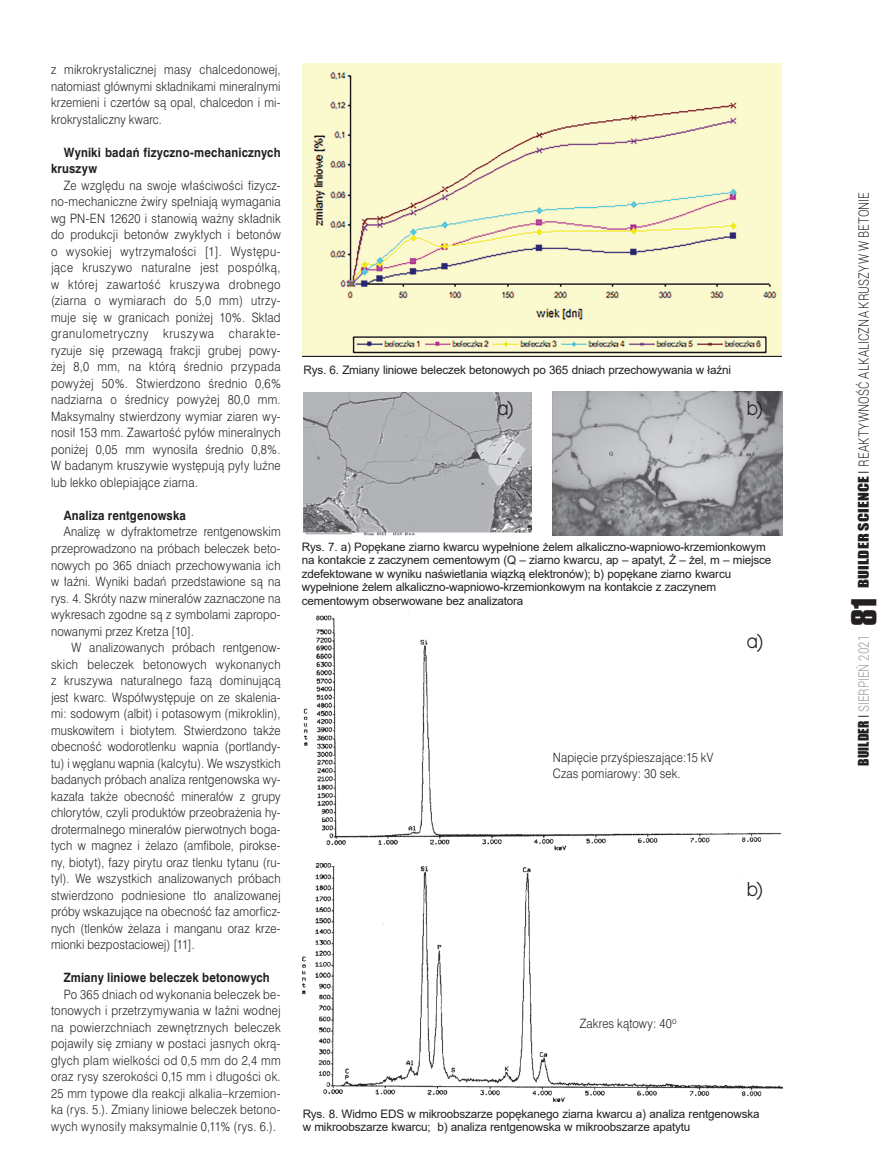
<style>
.page{position:relative;width:893px;height:1170px;background:#fff}
.page>*{position:absolute;margin:0;border:0;box-sizing:border-box;transform-origin:0 0}
.LITERATURA_WYLICZENI{font:21px "Avant Gar Got Itc TEE";color:#231f20;scale:.86 1}
.t1{font:300 14.25px "Roboto";letter-spacing:.015em;color:#231f20;scale:.8 1}
.t2{font:300 14.25px "Roboto";color:#939598;scale:.8 1}
.tekst_swiss{font:12px/16.5px "Swis 721 Lt PL";letter-spacing:.015em;color:#231f20;text-align:justify;scale:.89 1}
.tekst_swiss-2{font:700 12px/16.5px "Swis 721 PL";letter-spacing:.015em;color:#231f20;scale:.89 1}
.Fot_podpis{font:11.7px/13.5px "Arial";letter-spacing:-.015em;color:#231f20}
.s1{font-family:"Impact";font-weight:400;font-size:13.5px}
.s2{font-family:"Swis 721 Lt PL";font-weight:400;font-size:13.5px}
.s3{font-family:"Impact";font-weight:400;font-size:13.5px;color:#231f20}
.s4{font-family:"Swis 721 Lt PL";font-weight:400;font-size:13.5px;color:#231f20}
.s5{font-family:"Compacta PL";font-weight:700;font-size:30px;color:#231f20}
</style>
<div class="page">
<img style="left:303px;top:64px;width:479px;height:292px">
<img style="left:303px;top:393px;width:228px;height:142px">
<img style="left:553px;top:391px;width:229px;height:145px">
<img style="left:303px;top:613px;width:478px;height:238px">
<img style="left:303px;top:863px;width:479px;height:237px">
<p class="tekst_swiss" style="left:51px;top:61px;width:260px">z mikrokrystalicznej masy chalcedonowej, natomiast głównymi składnikami mineralnymi krzemieni i czertów są opal, chalcedon i mi&shy;krokrystaliczny kwarc.</p>
<p class="tekst_swiss-2" style="left:51px;top:144px;width:259px;text-indent:13px">Wyniki badań fizyczno-mechanicznych kruszyw</p>
<p class="tekst_swiss" style="left:51px;top:177px;width:260px;text-indent:13px">Ze względu na swoje właściwości fizycz&shy;no-mechaniczne żwiry spełniają wymagania wg PN-EN 12620 i stanowią ważny składnik do produkcji betonów zwykłych i betonów o wysokiej wytrzymałości [1]. Występu&shy;jące kruszywo naturalne jest pospółką, w której zawartość kruszywa drobnego (ziarna o wymiarach do 5,0 mm) utrzy&shy;muje się w granicach poniżej 10%. Skład granulometryczny kruszywa charakte&shy;ryzuje się przewagą frakcji grubej powy&shy;żej 8,0 mm, na którą średnio przypada powyżej 50%. Stwierdzono średnio 0,6% nadziarna o średnicy powyżej 80,0 mm.<br>Maksymalny stwierdzony wymiar ziaren wy&shy;nosił 153 mm. Zawartość pyłów mineralnych poniżej 0,05 mm wynosiła średnio 0,8%.<br>W badanym kruszywie występują pyły luźne lub lekko oblepiające ziarna.</p>
<p class="tekst_swiss-2" style="left:64px;top:507px;width:139px">Analiza rentgenowska</p>
<p class="tekst_swiss" style="left:51px;top:523px;width:259px;text-indent:13px">Analizę w dyfraktometrze rentgenowskim przeprowadzono na próbach beleczek beto&shy;nowych po 365 dniach przechowywania ich w łaźni. Wyniki badań przedstawione są na rys. 4. Skróty nazw minerałów zaznaczone na wykresach zgodne są z symbolami zapropo&shy;nowanymi przez Kretza [10].</p>
<p class="tekst_swiss" style="left:51px;top:639px;width:259px;text-indent:20px">W analizowanych próbach rentgenow&shy;skich beleczek betonowych wykonanych z kruszywa naturalnego fazą dominującą jest kwarc. Współwystępuje on ze skalenia&shy;mi: sodowym (albit) i potasowym (mikroklin), muskowitem i biotytem. Stwierdzono także obecność wodorotlenku wapnia (portlandy&shy;tu) i węglanu wapnia (kalcytu). We wszystkich badanych próbach analiza rentgenowska wy&shy;kazała także obecność minerałów z grupy chlorytów, czyli produktów przeobrażenia hy&shy;drotermalnego minerałów pierwotnych boga&shy;tych w magnez i żelazo (amfibole, pirokse&shy;ny, biotyt), fazy pirytu oraz tlenku tytanu (ru&shy;tyl). We wszystkich analizowanych próbach stwierdzono podniesione tło analizowanej próby wskazujące na obecność faz amorficz&shy;nych (tlenków żelaza i manganu oraz krze&shy;mionki bezpostaciowej) [11].</p>
<p class="tekst_swiss-2" style="left:64px;top:969px;width:233px">Zmiany liniowe beleczek betonowych</p>
<p class="tekst_swiss" style="left:51px;top:985px;width:259px;text-indent:13px">Po 365 dniach od wykonania beleczek be&shy;tonowych i przetrzymywania w łaźni wodnej na powierzchniach zewnętrznych beleczek pojawiły się zmiany w postaci jasnych okrą&shy;głych plam wielkości od 0,5 mm do 2,4 mm oraz rysy szerokości 0,15 mm i długości ok.<br>25 mm typowe dla reakcji alkalia–krzemion&shy;ka (rys. 5.). Zmiany liniowe beleczek betono&shy;wych wynosiły maksymalnie 0,11% (rys. 6.).</p>
<p class="Fot_podpis" style="left:303px;top:363px;width:429px">Rys. 6. Zmiany liniowe beleczek betonowych po 365 dniach przechowywania w łaźni</p>
<p class="LITERATURA_WYLICZENI" style="left:497px;top:396px;width:20px">a)</p>
<p class="LITERATURA_WYLICZENI" style="left:747px;top:396px;width:20px">b)</p>
<p class="Fot_podpis" style="left:302px;top:539px;width:471px">Rys. 7. a) Popękane ziarno kwarcu wypełnione żelem alkaliczno-wapniowo-krzemionkowym na kontakcie z zaczynem cementowym (Q – ziarno kwarcu, ap – apatyt, Ż – żel, m – miejsce zdefektowane w wyniku naświetlania wiązką elektronów); b) popękane ziarno kwarcu wypełnione żelem alkaliczno-wapniowo-krzemionkowym na kontakcie z zaczynem cementowym obserwowane bez analizatora</p>
<p class="LITERATURA_WYLICZENI" style="left:747px;top:629px;width:20px">a)</p>
<p class="tekst_swiss" style="left:553px;top:748px;width:182px">Napięcie przyśpieszające:15 kV</p>
<p class="tekst_swiss" style="left:553px;top:765px;width:145px">Czas pomiarowy: 30 sek.</p>
<p class="LITERATURA_WYLICZENI" style="left:747px;top:876px;width:20px">b)</p>
<p class="tekst_swiss" style="left:580px;top:1014px;width:111px">Zakres kątowy: 40<sup>o</sup></p>
<p class="Fot_podpis" style="left:303px;top:1106px;width:458px">Rys. 8. Widmo EDS w mikroobszarze popękanego ziarna kwarcu a) analiza rentgenowska w mikroobszarze kwarcu; b) analiza rentgenowska w mikroobszarze apatytu</p>
<p class="t1" style="left:854px;top:588px;width:496px;rotate:-90deg"><span class="s1">BUILDER SCIENCE</span> <span class="s2">I</span> REAKTYWNOŚĆ ALKALICZNA KRUSZYW W BETONIE</p>
<p class="t2" style="left:854px;top:765px;width:212px;rotate:-90deg"><span class="s3">BUILDER</span> <span class="s4">I</span> SIERPIEŃ 2021 <span class="s5">81</span></p>
</div>
